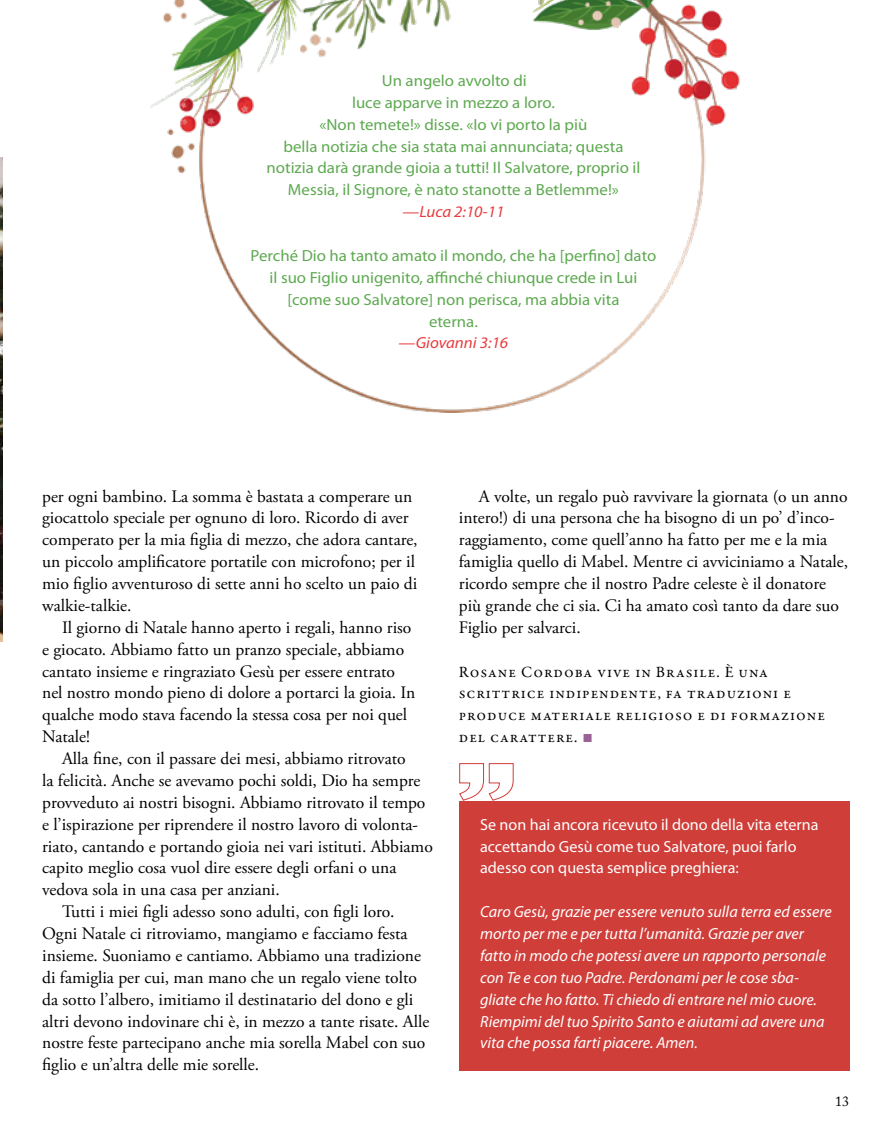
<style>
.page{position:relative;width:893px;height:1141px;background:#fff}
.page>*{position:absolute;margin:0;border:0;box-sizing:border-box;transform-origin:0 0}
.t1{font:17.5px/21.9px "Adobe Garamond Pro";color:#000}
.t2{font:16.1px/21.9px "Myriad Pro";color:#5ea951;text-align:center;scale:1.05 1}
.t3{font:italic 16.1px/21.9px "Myriad Pro";color:#fff}
.t4{font:16.1px/21.9px "Myriad Pro";color:#fff}
.t5{font:italic 16.1px "Myriad Pro";color:#e83c3e;scale:1.05 1}
.t6{font:15.75px/21.9px "Garamond Premr Pro";letter-spacing:.06em;color:#000}
.t7{font:14px "Adobe Caslon Pro";color:#000}
.s1{font-family:"Arial";font-size:17.32px;color:#9a6296}
</style>
<div class="page">
<img style="left:0;top:157px;width:2px;height:485px">
<div style="left:460px;top:801px;width:390px;height:269px;background:#cf3e39"></div>
<svg style="left:459px;top:763px;width:55px;height:38px"></svg>
<img style="left:151px;top:0;width:589px;height:412px">
<p class="t2" style="left:267px;top:69px;width:358px">Un angelo avvolto di<br>luce apparve in mezzo a loro.<br>«Non temete!» disse. «Io vi porto la più<br>bella notizia che sia stata mai annunciata; questa notizia darà grande gioia a tutti! Il Salvatore, proprio il Messia, il Signore, è nato stanotte a Betlemme!»</p>
<p class="t5" style="left:403px;top:202px;width:98px">—Luca 2:10-11</p>
<p class="t2" style="left:250px;top:244px;width:388px">Perché Dio ha tanto amato il mondo, che ha [perfino] dato il suo Figlio unigenito, affinché chiunque crede in Lui [come suo Salvatore] non perisca, ma abbia vita<br>eterna.</p>
<p class="t5" style="left:399px;top:333px;width:106px">—Giovanni 3:16</p>
<p class="t1" style="left:42px;top:486px;width:377px">per ogni bambino. La somma è bastata a comperare un giocattolo speciale per ognuno di loro. Ricordo di aver comperato per la mia figlia di mezzo, che adora cantare, un piccolo amplificatore portatile con microfono; per il mio figlio avventuroso di sette anni ho scelto un paio di walkie-talkie.</p>
<p class="t1" style="left:42px;top:617px;width:375px;text-indent:20px">Il giorno di Natale hanno aperto i regali, hanno riso e giocato. Abbiamo fatto un pranzo speciale, abbiamo cantato insieme e ringraziato Gesù per essere entrato nel nostro mondo pieno di dolore a portarci la gioia. In qualche modo stava facendo la stessa cosa per noi quel Natale!</p>
<p class="t1" style="left:62px;top:748px;width:345px">Alla fine, con il passare dei mesi, abbiamo ritrovato</p>
<p class="t1" style="left:42px;top:770px;width:380px">la felicità. Anche se avevamo pochi soldi, Dio ha sempre</p>
<p class="t1" style="left:42px;top:792px;width:385px">provveduto ai nostri bisogni. Abbiamo ritrovato il tempo</p>
<p class="t1" style="left:42px;top:814px;width:377px">e l’ispirazione per riprendere il nostro lavoro di volonta-</p>
<p class="t1" style="left:42px;top:836px;width:392px">riato, cantando e portando gioia nei vari istituti. Abbiamo</p>
<p class="t1" style="left:42px;top:858px;width:356px">capito meglio cosa vuol dire essere degli orfani o una</p>
<p class="t1" style="left:42px;top:879px;width:239px">vedova sola in una casa per anziani.</p>
<p class="t1" style="left:62px;top:901px;width:334px">Tutti i miei figli adesso sono adulti, con figli loro.</p>
<p class="t1" style="left:42px;top:923px;width:367px">Ogni Natale ci ritroviamo, mangiamo e facciamo festa</p>
<p class="t1" style="left:42px;top:945px;width:380px">insieme. Suoniamo e cantiamo. Abbiamo una tradizione</p>
<p class="t1" style="left:42px;top:967px;width:376px">di famiglia per cui, man mano che un regalo viene tolto</p>
<p class="t1" style="left:42px;top:989px;width:373px">da sotto l’albero, imitiamo il destinatario del dono e gli</p>
<p class="t1" style="left:42px;top:1011px;width:389px">altri devono indovinare chi è, in mezzo a tante risate. Alle</p>
<p class="t1" style="left:42px;top:1033px;width:385px">nostre feste partecipano anche mia sorella Mabel con suo</p>
<p class="t1" style="left:42px;top:1054px;width:219px">figlio e un’altra delle mie sorelle.</p>
<p class="t1" style="left:459px;top:486px;width:391px;text-indent:20px">A volte, un regalo può ravvivare la giornata (o un anno intero!) di una persona che ha bisogno di un po’ d’inco&shy;raggiamento, come quell’anno ha fatto per me e la mia famiglia quello di Mabel. Mentre ci avviciniamo a Natale, ricordo sempre che il nostro Padre celeste è il donatore più grande che ci sia. Ci ha amato così tanto da dare suo Figlio per salvarci.</p>
<p class="t6" style="left:459px;top:661px;width:368px">Rosane Cordoba vive in Brasile. È una scrittrice indipendente, fa traduzioni e produce materiale religioso e di formazione del carattere. <span class="s1">■</span></p>
<p class="t4" style="left:480px;top:813px;width:340px">Se non hai ancora ricevuto il dono della vita eterna accettando Gesù come tuo Salvatore, puoi farlo adesso con questa semplice preghiera:</p>
<p class="t3" style="left:480px;top:901px;width:353px">Caro Gesù, grazie per essere venuto sulla terra ed essere morto per me e per tutta l’umanità. Grazie per aver fatto in modo che potessi avere un rapporto personale con Te e con tuo Padre. Perdonami per le cose sba&shy;gliate che ho fatto. Ti chiedo di entrare nel mio cuore.<br>Riempimi del tuo Spirito Santo e aiutami ad avere una vita che possa farti piacere. Amen.</p>
<p class="t7" style="left:835px;top:1093px;width:15px">13</p>
</div>
